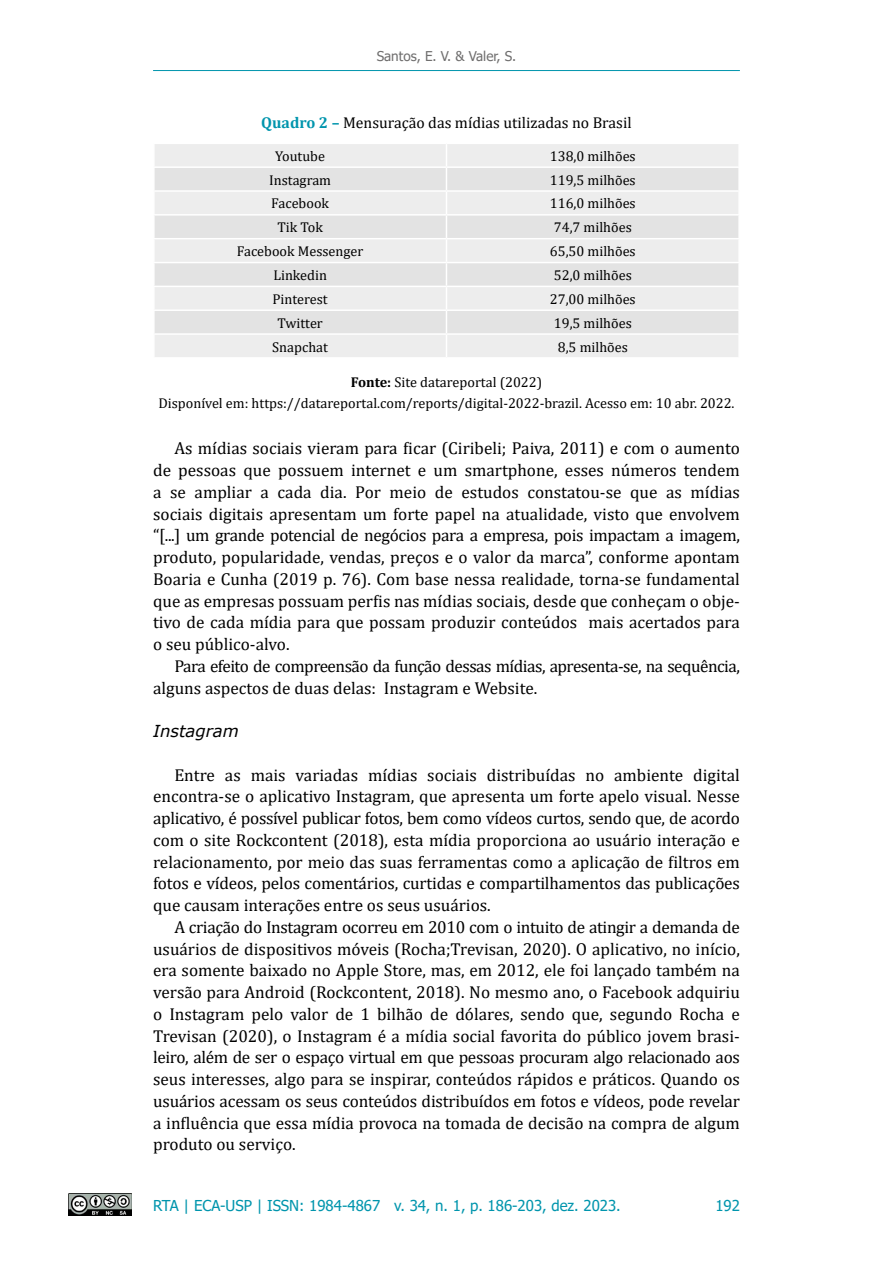
<style>
.page{position:relative;width:893px;height:1263px;background:#fff}
.page>*{position:absolute;margin:0;border:0;box-sizing:border-box;transform-origin:0 0}
.t1{font:17.25px/21.8px "Cambria";color:#000;text-align:justify}
.t2{font:17.25px/21.8px "Cambria";letter-spacing:-.03em;color:#000}
.t3{font:italic 16.5px "Verdana";color:#000}
.t4{font:15.75px "Cambria";color:#000}
.t5{font:15px "Tahoma";color:#0095ad}
.t6{font:14.25px/21.3px "Cambria";color:#000;text-align:center}
.t7{font:13.5px "Tahoma";color:#706f6f}
.s1{font-weight:700;color:#0095ad}
.s2{font-weight:700}
</style>
<div class="page">
<hr style="left:153px;top:70px;width:587px;height:1px;background:#0095ad">
<img style="left:68px;top:1194px;width:63px;height:22px">
<div style="left:155px;top:144px;width:583px;height:213px;background:#ededed"></div>
<svg style="left:155px;top:168px;width:583px;height:165px;background:#e7e7e7"></svg>
<svg style="left:446px;top:144px;width:1px;height:213px"></svg>
<hr style="left:153px;top:166px;width:293px;height:2px;background:#fff">
<hr style="left:446px;top:166px;width:294px;height:2px;background:#fff">
<hr style="left:153px;top:190px;width:293px;height:2px;background:#fff">
<hr style="left:446px;top:190px;width:294px;height:2px;background:#fff">
<hr style="left:153px;top:214px;width:293px;height:2px;background:#fff">
<hr style="left:446px;top:214px;width:294px;height:2px;background:#fff">
<hr style="left:153px;top:238px;width:293px;height:1px;background:#fff">
<hr style="left:446px;top:238px;width:294px;height:1px;background:#fff">
<hr style="left:153px;top:262px;width:293px;height:1px;background:#fff">
<hr style="left:446px;top:262px;width:294px;height:1px;background:#fff">
<hr style="left:153px;top:286px;width:293px;height:1px;background:#fff">
<hr style="left:446px;top:286px;width:294px;height:1px;background:#fff">
<hr style="left:153px;top:309px;width:293px;height:2px;background:#fff">
<hr style="left:446px;top:309px;width:294px;height:2px;background:#fff">
<hr style="left:153px;top:333px;width:293px;height:2px;background:#fff">
<hr style="left:446px;top:333px;width:294px;height:2px;background:#fff">
<p class="t7" style="left:377px;top:47px;width:141px">Santos, E. V. &amp; Valer, S.</p>
<p class="t4" style="left:261px;top:113px;width:372px"><span class="s1">Quadro 2 –</span> Mensuração das mídias utilizadas no Brasil</p>
<p class="t6" style="left:275px;top:145px;width:51px">Youtube</p>
<p class="t6" style="left:550px;top:145px;width:87px">138,0 milhões</p>
<p class="t6" style="left:269px;top:169px;width:63px">Instagram</p>
<p class="t6" style="left:550px;top:169px;width:87px">119,5 milhões</p>
<p class="t6" style="left:271px;top:193px;width:59px">Facebook</p>
<p class="t6" style="left:550px;top:193px;width:87px">116,0 milhões</p>
<p class="t6" style="left:277px;top:217px;width:47px">Tik Tok</p>
<p class="t6" style="left:554px;top:217px;width:79px">74,7 milhões</p>
<p class="t6" style="left:237px;top:241px;width:128px">Facebook Messenger</p>
<p class="t6" style="left:550px;top:241px;width:87px">65,50 milhões</p>
<p class="t6" style="left:273px;top:264px;width:55px">Linkedin</p>
<p class="t6" style="left:554px;top:264px;width:79px">52,0 milhões</p>
<p class="t6" style="left:273px;top:288px;width:57px">Pinterest</p>
<p class="t6" style="left:550px;top:288px;width:87px">27,00 milhões</p>
<p class="t6" style="left:277px;top:312px;width:47px">Twitter</p>
<p class="t6" style="left:554px;top:312px;width:79px">19,5 milhões</p>
<p class="t6" style="left:272px;top:336px;width:57px">Snapchat</p>
<p class="t6" style="left:558px;top:336px;width:72px">8,5 milhões</p>
<p class="t6" style="left:158px;top:371px;width:578px"><span class="s2">Fonte:</span> Site datareportal (2022)<br>Disponível em: https://datareportal.com/reports/digital-2022-brazil. Acesso em: 10 abr. 2022.</p>
<p class="t1" style="left:153px;top:437px;width:588px;text-indent:21px">As mídias sociais vieram para ficar (Ciribeli; Paiva, 2011) e com o aumento de pessoas que possuem internet e um smartphone, esses números tendem a se ampliar a cada dia. Por meio de estudos constatou-se que as mídias sociais digitais apresentam um forte papel na atualidade, visto que envolvem “[...] um grande potencial de negócios para a empresa, pois impactam a imagem, produto, popularidade, vendas, preços e o valor da marca”, conforme apontam Boaria e Cunha (2019 p. 76). Com base nessa realidade, torna-se fundamental que as empresas possuam perfis nas mídias sociais, desde que conheçam o obje&shy;tivo de cada mídia para que possam produzir conteúdos mais acertados para o seu público-alvo.</p>
<p class="t2" style="left:153px;top:655px;width:588px;text-indent:21px">Para efeito de compreensão da função dessas mídias, apresenta-se, na sequência, alguns aspectos de duas delas: Instagram e Website.</p>
<p class="t3" style="left:153px;top:720px;width:87px">Instagram</p>
<p class="t1" style="left:153px;top:764px;width:588px;text-indent:21px">Entre as mais variadas mídias sociais distribuídas no ambiente digital encontra-se o aplicativo Instagram, que apresenta um forte apelo visual. Nesse aplicativo, é possível publicar fotos, bem como vídeos curtos, sendo que, de acordo com o site Rockcontent (2018), esta mídia proporciona ao usuário interação e relacionamento, por meio das suas ferramentas como a aplicação de filtros em fotos e vídeos, pelos comentários, curtidas e compartilhamentos das publicações que causam interações entre os seus usuários.</p>
<p class="t1" style="left:153px;top:916px;width:588px;text-indent:21px">A criação do Instagram ocorreu em 2010 com o intuito de atingir a demanda de usuários de dispositivos móveis (Rocha;Trevisan, 2020). O aplicativo, no início, era somente baixado no Apple Store, mas, em 2012, ele foi lançado também na versão para Android (Rockcontent, 2018). No mesmo ano, o Facebook adquiriu o Instagram pelo valor de 1 bilhão de dólares, sendo que, segundo Rocha e Trevisan (2020), o Instagram é a mídia social favorita do público jovem brasi&shy;leiro, além de ser o espaço virtual em que pessoas procuram algo relacionado aos seus interesses, algo para se inspirar, conteúdos rápidos e práticos. Quando os usuários acessam os seus conteúdos distribuídos em fotos e vídeos, pode revelar a influência que essa mídia provoca na tomada de decisão na compra de algum produto ou serviço.</p>
<p class="t5" style="left:153px;top:1196px;width:469px">RTA | ECA-USP | ISSN: 1984-4867 v. 34, n. 1, p. 186-203, dez. 2023.</p>
<p class="t5" style="left:715px;top:1196px;width:26px">192</p>
</div>
